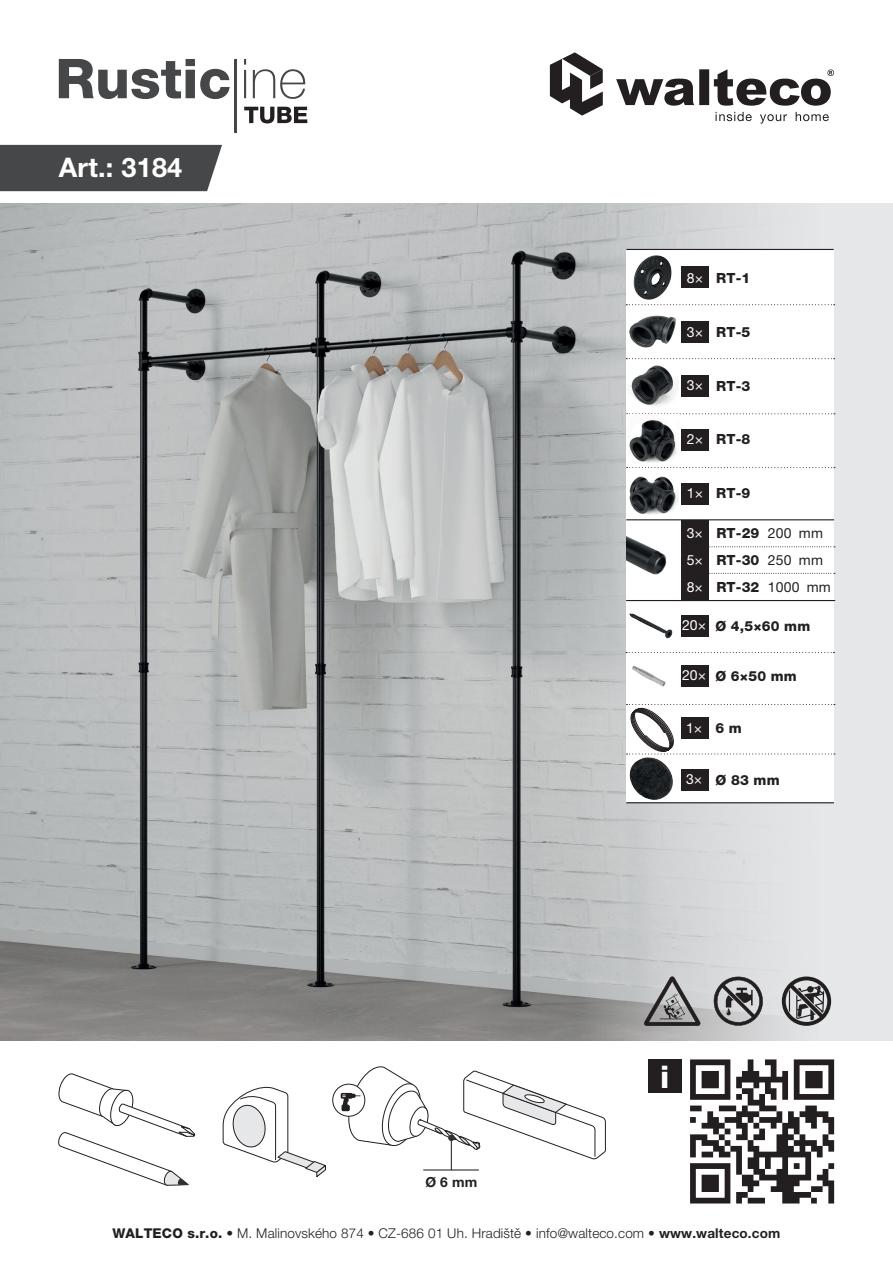
<style>
.page{position:relative;width:893px;height:1263px;background:#fff}
.page>*{position:absolute;margin:0;border:0;box-sizing:border-box;transform-origin:0 0}
.t1{font:31.2px "Helvetica Neue CE Heavy";color:#fff}
.t2{font:700 27px "Helvetica Neue CE";letter-spacing:.01em;color:#fff}
.t3{font:13.95px/27px "Helvetica Neue CE Heavy";letter-spacing:.01em;color:#231f20;text-align:justify}
.t4{font:13.95px/27px "Helvetica Neue CE";color:#fff;text-align:justify}
.t5{font:13.95px/27px "Helvetica Neue CE";letter-spacing:.01em;color:#231f20}
.t6{font:700 13.8px "Helvetica Neue CE";color:#231f20}
.t7{font:13.5px "Helvetica Neue CE Light";letter-spacing:.01em;color:#231f20}
.s1{font-family:"Helvetica Neue CE";color:#fff}
.s2{font-family:"Helvetica Neue CE Heavy";color:#231f20}
.s3{font-family:"Helvetica Neue CE Heavy"}
.s4{font-family:"Helvetica Neue CE";font-weight:700}
</style>
<div class="page">
<img style="left:0;top:204px;width:576px;height:837px">
<svg style="left:576px;top:204px;width:317px;height:837px;background:#d4d5d6"></svg>
<svg style="left:550px;top:52px;width:284px;height:72px"></svg>
<svg style="left:59px;top:59px;width:171px;height:40px"></svg>
<hr style="left:235px;top:59px;width:2px;height:73px;background:#464748">
<hr style="left:244px;top:70px;width:2px;height:28px;background:#464748">
<svg style="left:244px;top:59px;width:2px;height:6px"></svg>
<svg style="left:253px;top:69px;width:53px;height:30px"></svg>
<svg style="left:244px;top:107px;width:63px;height:16px"></svg>
<div style="left:0;top:145px;width:222px;height:46px;background:#464748"></div>
<div style="left:626px;top:249px;width:208px;height:553px;background:#fff"></div>
<div style="left:681px;top:321px;width:28px;height:22px;background:#231f20"></div>
<div style="left:681px;top:266px;width:28px;height:22px;background:#231f20"></div>
<div style="left:681px;top:375px;width:28px;height:22px;background:#231f20"></div>
<div style="left:681px;top:429px;width:28px;height:22px;background:#231f20"></div>
<div style="left:681px;top:483px;width:28px;height:22px;background:#231f20"></div>
<img style="left:626px;top:255px;width:54px;height:152px">
<svg style="left:626px;top:358px;width:209px;height:1px"></svg>
<svg style="left:627px;top:413px;width:208px;height:1px"></svg>
<svg style="left:627px;top:467px;width:208px;height:1px"></svg>
<svg style="left:626px;top:304px;width:209px;height:1px"></svg>
<svg style="left:679px;top:652px;width:155px;height:1px"></svg>
<hr style="left:626px;top:249px;width:208px;height:1px;background:#231f20">
<hr style="left:626px;top:519px;width:208px;height:1px;background:#231f20">
<svg style="left:626px;top:704px;width:209px;height:50px"></svg>
<div style="left:681px;top:615px;width:28px;height:22px;background:#231f20"></div>
<div style="left:681px;top:665px;width:28px;height:22px;background:#231f20"></div>
<div style="left:681px;top:768px;width:28px;height:22px;background:#231f20"></div>
<hr style="left:626px;top:802px;width:208px;height:1px;background:#231f20">
<img style="left:626px;top:536px;width:41px;height:39px">
<div style="left:681px;top:520px;width:28px;height:80px;background:#231f20"></div>
<svg style="left:709px;top:546px;width:126px;height:1px"></svg>
<svg style="left:709px;top:573px;width:126px;height:1px"></svg>
<hr style="left:626px;top:600px;width:208px;height:1px;background:#231f20">
<svg style="left:222px;top:1086px;width:104px;height:92px"></svg>
<svg style="left:58px;top:1073px;width:138px;height:113px"></svg>
<svg style="left:333px;top:1084px;width:32px;height:32px"></svg>
<div style="left:332px;top:1084px;width:33px;height:32px;border:1px solid #231f20;border-radius:50%"></div>
<hr style="left:424px;top:1169px;width:54px;height:1px;background:#312f30">
<hr style="left:451px;top:1138px;width:1px;height:32px;background:#312f30">
<svg style="left:341px;top:1066px;width:265px;height:94px"></svg>
<div style="left:648px;top:1059px;width:33px;height:34px;background:#231f20"></div>
<svg style="left:690px;top:1059px;width:144px;height:144px"></svg>
<img style="left:629px;top:754px;width:44px;height:46px">
<img style="left:624px;top:598px;width:55px;height:56px">
<img style="left:632px;top:666px;width:34px;height:21px">
<img style="left:629px;top:420px;width:48px;height:43px">
<img style="left:629px;top:476px;width:49px;height:39px">
<svg style="left:644px;top:976px;width:56px;height:50px;background:#979798"></svg>
<svg style="left:782px;top:976px;width:49px;height:50px;background:#8c8b8c"></svg>
<svg style="left:709px;top:973px;width:60px;height:58px;background:#a5a5a7"></svg>
<h2 class="t2" style="left:59px;top:152px;width:125px">Art.: 3184</h2>
<p class="t6" style="left:425px;top:1174px;width:53px">Ø 6 mm</p>
<p class="t4" style="left:687px;top:264px;width:18px">8×</p>
<p class="t3" style="left:716px;top:265px;width:36px">RT-1</p>
<p class="t4" style="left:687px;top:318px;width:18px">3×</p>
<p class="t3" style="left:716px;top:319px;width:36px">RT-5</p>
<p class="t4" style="left:687px;top:372px;width:18px">3×</p>
<p class="t3" style="left:716px;top:372px;width:36px">RT-3</p>
<p class="t4" style="left:687px;top:426px;width:18px">2×</p>
<p class="t3" style="left:716px;top:426px;width:36px">RT-8</p>
<p class="t4" style="left:687px;top:480px;width:18px">1×</p>
<p class="t3" style="left:716px;top:480px;width:36px">RT-9</p>
<p class="t3" style="left:716px;top:520px;width:45px">RT-29<br>RT-30<br>RT-32</p>
<p class="t4" style="left:687px;top:520px;width:18px">3× 5× 8×</p>
<p class="t5" style="left:768px;top:520px;width:64px">200 mm<br>250 mm<br>1000 mm</p>
<p class="t3" style="left:682px;top:613px;width:130px"><span class="s1">20×</span> Ø 4,5×60 mm</p>
<p class="t3" style="left:682px;top:663px;width:116px"><span class="s1">20×</span> Ø 6×50 mm</p>
<p class="t4" style="left:686px;top:714px;width:57px">1× <span class="s2">6 m</span></p>
<p class="t3" style="left:686px;top:766px;width:95px"><span class="s1">3×</span> Ø 83 mm</p>
<h1 class="t1" style="left:660px;top:1059px;width:11px">i</h1>
<p class="t7" style="left:113px;top:1225px;width:669px"><span class="s3">WALTECO s.r.o.</span> • M. Malinovského 874 • CZ-686 01 Uh. Hradiště • info@walteco.com • <span class="s4">www.walteco.com</span></p>
</div>
